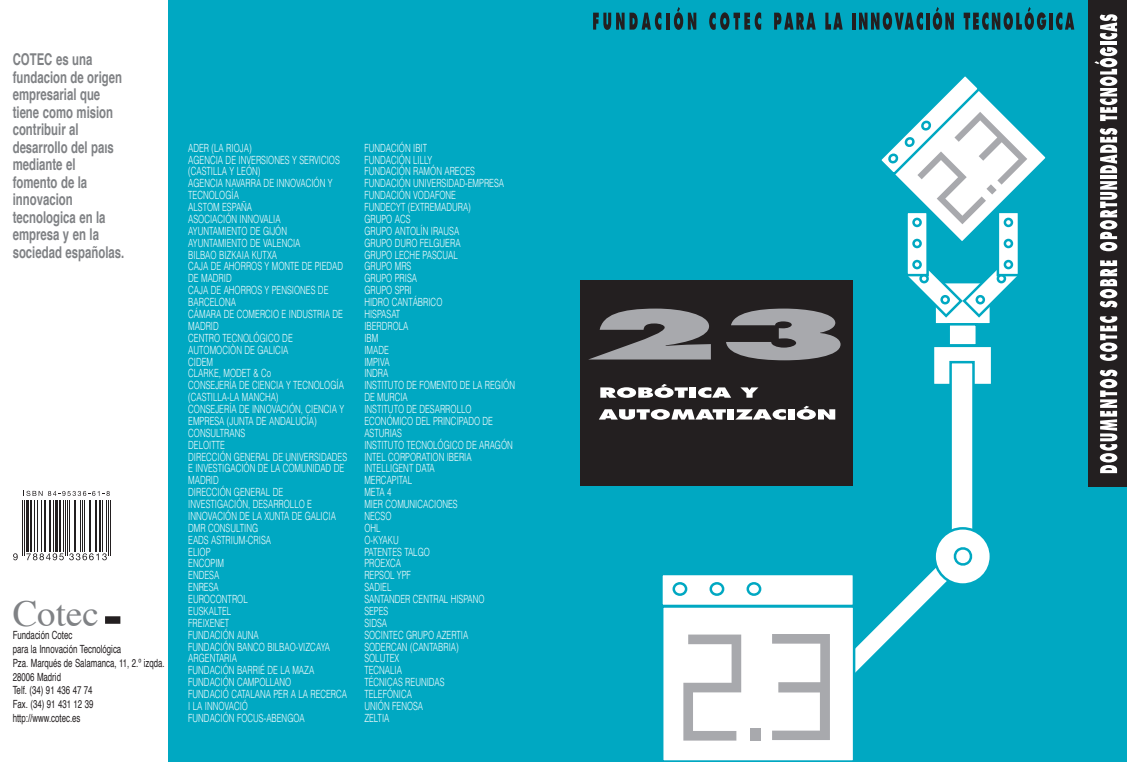
<style>
.page{position:relative;width:1127px;height:762px;background:#fff}
.page>*{position:absolute;margin:0;border:0;box-sizing:border-box;transform-origin:0 0}
.t1{font:36.88px "Times";color:#808285}
.t2{font:700 16.25px/17.5px "Helvetica";color:#808285;scale:.7 1}
.t3{font:300 11.25px/11.9px "Helvetica";color:#fff;scale:.7 1}
.t4{font:11.25px/13.8px "Helvetica";color:#231f20;scale:.7 1}
</style>
<div class="page">
<div style="left:169px;top:0;width:958px;height:762px;background:#00a8c2"></div>
<div style="left:580px;top:280px;width:273px;height:206px;background:#231f20"></div>
<svg style="left:590px;top:309px;width:121px;height:50px"></svg>
<svg style="left:726px;top:309px;width:114px;height:51px"></svg>
<div style="left:1088px;top:0;width:39px;height:487px;background:#231f20"></div>
<svg style="left:1100px;top:370px;width:17px;height:103px"></svg>
<svg style="left:1100px;top:316px;width:17px;height:45px"></svg>
<svg style="left:1100px;top:260px;width:17px;height:48px"></svg>
<svg style="left:1100px;top:181px;width:17px;height:70px"></svg>
<hr style="left:1100px;top:176px;width:17px;height:3px;background:#fff">
<svg style="left:1100px;top:128px;width:17px;height:45px"></svg>
<svg style="left:1094px;top:47px;width:23px;height:74px"></svg>
<hr style="left:1100px;top:42px;width:17px;height:3px;background:#fff">
<svg style="left:1100px;top:14px;width:17px;height:26px"></svg>
<svg style="left:593px;top:12px;width:68px;height:18px"></svg>
<hr style="left:666px;top:13px;width:3px;height:17px;background:#231f20">
<svg style="left:674px;top:7px;width:22px;height:23px"></svg>
<svg style="left:709px;top:12px;width:52px;height:18px"></svg>
<svg style="left:774px;top:13px;width:42px;height:17px"></svg>
<svg style="left:825px;top:13px;width:18px;height:17px"></svg>
<hr style="left:852px;top:13px;width:3px;height:17px;background:#231f20">
<svg style="left:859px;top:12px;width:64px;height:18px"></svg>
<hr style="left:926px;top:13px;width:3px;height:17px;background:#231f20">
<svg style="left:933px;top:7px;width:21px;height:23px"></svg>
<svg style="left:963px;top:7px;width:83px;height:23px"></svg>
<hr style="left:1049px;top:13px;width:3px;height:17px;background:#231f20">
<svg style="left:1056px;top:12px;width:18px;height:18px"></svg>
<svg style="left:855px;top:568px;width:92px;height:105px"></svg>
<div style="left:933px;top:281px;width:59px;height:44px;background:#fff;border:2px solid #00a8c2"></div>
<div style="left:947px;top:323px;width:31px;height:24px;background:#fff;border:2px solid #00a8c2"></div>
<div style="left:932px;top:345px;width:61px;height:41px;background:#fff;border:2px solid #00a8c2"></div>
<svg style="left:908px;top:270px;width:109px;height:49px"></svg>
<svg style="left:996px;top:274px;width:10px;height:9px"></svg>
<svg style="left:975px;top:295px;width:10px;height:9px"></svg>
<div style="left:996px;top:211px;width:24px;height:65px;background:#fff;border:2px solid #00a8c2"></div>
<svg style="left:1003px;top:239px;width:10px;height:9px"></svg>
<svg style="left:1003px;top:260px;width:10px;height:9px"></svg>
<div style="left:905px;top:211px;width:24px;height:65px;background:#fff;border:2px solid #00a8c2"></div>
<svg style="left:912px;top:239px;width:10px;height:9px"></svg>
<svg style="left:912px;top:260px;width:10px;height:9px"></svg>
<div style="left:949px;top:361px;width:26px;height:175px;background:#fff;border:2px solid #00a8c2"></div>
<svg style="left:933px;top:527px;width:59px;height:59px;fill:#fff"></svg>
<svg style="left:954px;top:544px;width:21px;height:25px"></svg>
<div style="left:660px;top:573px;width:195px;height:34px;background:#fff;border:2px solid #00a8c2"></div>
<svg style="left:672px;top:582px;width:15px;height:14px"></svg>
<svg style="left:709px;top:582px;width:15px;height:14px"></svg>
<svg style="left:746px;top:582px;width:15px;height:14px"></svg>
<svg style="left:661px;top:605px;width:194px;height:156px;background:#e5edef"></svg>
<svg style="left:881px;top:76px;width:165px;height:170px"></svg>
<svg style="left:599px;top:409px;width:127px;height:11px"></svg>
<div style="left:727px;top:409px;width:7px;height:10px;background:#fff"></div>
<svg style="left:735px;top:409px;width:51px;height:11px"></svg>
<div style="left:788px;top:409px;width:6px;height:10px;background:#fff"></div>
<svg style="left:797px;top:406px;width:38px;height:14px"></svg>
<svg style="left:600px;top:384px;width:88px;height:14px"></svg>
<div style="left:689px;top:387px;width:7px;height:11px;background:#fff"></div>
<svg style="left:698px;top:387px;width:33px;height:11px"></svg>
<svg style="left:740px;top:387px;width:18px;height:11px"></svg>
<div style="left:105px;top:616px;width:15px;height:8px;background:#231f20"></div>
<hr style="left:22px;top:500px;width:1px;height:56px;background:#231f20">
<hr style="left:24px;top:500px;width:1px;height:56px;background:#231f20">
<hr style="left:26px;top:500px;width:3px;height:51px;background:#231f20">
<hr style="left:30px;top:500px;width:1px;height:51px;background:#231f20">
<hr style="left:34px;top:500px;width:1px;height:51px;background:#231f20">
<hr style="left:37px;top:500px;width:1px;height:51px;background:#231f20">
<hr style="left:41px;top:500px;width:1px;height:51px;background:#231f20">
<hr style="left:44px;top:500px;width:1px;height:51px;background:#231f20">
<hr style="left:46px;top:500px;width:1px;height:51px;background:#231f20">
<hr style="left:49px;top:500px;width:2px;height:51px;background:#231f20">
<hr style="left:53px;top:500px;width:1px;height:51px;background:#231f20">
<hr style="left:55px;top:500px;width:3px;height:51px;background:#231f20">
<hr style="left:59px;top:500px;width:1px;height:51px;background:#231f20">
<hr style="left:63px;top:500px;width:1px;height:51px;background:#231f20">
<hr style="left:65px;top:500px;width:1px;height:56px;background:#231f20">
<hr style="left:67px;top:500px;width:1px;height:56px;background:#231f20">
<hr style="left:69px;top:500px;width:1px;height:51px;background:#231f20">
<hr style="left:74px;top:500px;width:1px;height:51px;background:#231f20">
<hr style="left:75px;top:500px;width:1px;height:51px;background:#231f20">
<hr style="left:80px;top:500px;width:1px;height:51px;background:#231f20">
<hr style="left:82px;top:500px;width:1px;height:51px;background:#231f20">
<hr style="left:84px;top:500px;width:1px;height:51px;background:#231f20">
<hr style="left:89px;top:500px;width:1px;height:51px;background:#231f20">
<hr style="left:90px;top:500px;width:1px;height:51px;background:#231f20">
<hr style="left:95px;top:500px;width:2px;height:51px;background:#231f20">
<hr style="left:99px;top:500px;width:2px;height:51px;background:#231f20">
<hr style="left:102px;top:500px;width:1px;height:51px;background:#231f20">
<hr style="left:106px;top:500px;width:1px;height:51px;background:#231f20">
<hr style="left:108px;top:500px;width:1px;height:56px;background:#231f20">
<hr style="left:110px;top:500px;width:1px;height:56px;background:#231f20">
<svg style="left:13px;top:553px;width:5px;height:7px"></svg>
<svg style="left:26px;top:553px;width:81px;height:7px"></svg>
<svg style="left:26px;top:491px;width:84px;height:5px"></svg>
<h2 class="t2" style="left:13px;top:52px;width:161px">COTEC es una fundación de origen empresarial que tiene como misión contribuir al desarrollo del país mediante el fomento de la innovación tecnológica en la empresa y en la sociedad españolas.</h2>
<h1 class="t1" style="left:13px;top:598px;width:88px">Cotec</h1>
<p class="t4" style="left:13px;top:629px;width:219px">Fundación Cotec<br>para la Innovación Tecnológica<br>Pza. Marqués de Salamanca, 11, 2.º izqda.<br>28006 Madrid<br>Telf. (34) 91 436 47 74<br>Fax. (34) 91 431 12 39<br>http://www.cotec.es</p>
<p class="t3" style="left:188px;top:143px;width:229px">ADER (LA RIOJA)<br>AGENCIA DE INVERSIONES Y SERVICIOS (CASTILLA Y LEÓN)<br>AGENCIA NAVARRA DE INNOVACIÓN Y<br>TECNOLOGÍA<br>ALSTOM ESPAÑA<br>ASOCIACIÓN INNOVALIA<br>AYUNTAMIENTO DE GIJÓN<br>AYUNTAMIENTO DE VALENCIA<br>BILBAO BIZKAIA KUTXA<br>CAJA DE AHORROS Y MONTE DE PIEDAD<br>DE MADRID<br>CAJA DE AHORROS Y PENSIONES DE<br>BARCELONA<br>CÁMARA DE COMERCIO E INDUSTRIA DE<br>MADRID<br>CENTRO TECNOLÓGICO DE<br>AUTOMOCIÒN DE GALICIA<br>CIDEM<br>CLARKE, MODET &amp; Co<br>CONSEJERÍA DE CIENCIA Y TECNOLOGÍA (CASTILLA-LA MANCHA)<br>CONSEJERÍA DE INNOVACIÓN, CIENCIA Y<br>EMPRESA (JUNTA DE ANDALUCÍA)<br>CONSULTRANS<br>DELOITTE<br>DIRECCIÓN GENERAL DE UNIVERSIDADES<br>E INVESTIGACIÓN DE LA COMUNIDAD DE<br>MADRID<br>DIRECCIÓN GENERAL DE<br>INVESTIGACIÓN, DESARROLLO E<br>INNOVACIÓN DE LA XUNTA DE GALICIA<br>DMR CONSULTING<br>EADS ASTRIUM-CRISA<br>ELIOP<br>ENCOPIM<br>ENDESA<br>ENRESA<br>EUROCONTROL<br>EUSKALTEL<br>FREIXENET<br>FUNDACIÓN AUNA<br>FUNDACIÓN BANCO BILBAO-VIZCAYA<br>ARGENTARIA<br>FUNDACIÓN BARRIÉ DE LA MAZA<br>FUNDACIÓN CAMPOLLANO<br>FUNDACIÓ CATALANA PER A LA RECERCA<br>I LA INNOVACIÓ<br>FUNDACIÓN FOCUS-ABENGOA</p>
<p class="t3" style="left:364px;top:143px;width:217px">FUNDACIÓN IBIT<br>FUNDACIÓN LILLY<br>FUNDACIÓN RAMÓN ARECES<br>FUNDACIÓN UNIVERSIDAD-EMPRESA<br>FUNDACIÓN VODAFONE<br>FUNDECYT (EXTREMADURA)<br>GRUPO ACS<br>GRUPO ANTOLÍN IRAUSA<br>GRUPO DURO FELGUERA<br>GRUPO LECHE PASCUAL<br>GRUPO MRS<br>GRUPO PRISA<br>GRUPO SPRI<br>HIDRO CANTÁBRICO<br>HISPASAT<br>IBERDROLA<br>IBM<br>IMADE<br>IMPIVA<br>INDRA<br>INSTITUTO DE FOMENTO DE LA REGIÓN<br>DE MURCIA<br>INSTITUTO DE DESARROLLO<br>ECONÓMICO DEL PRINCIPADO DE<br>ASTURIAS<br>INSTITUTO TECNOLÓGICO DE ARAGÓN<br>INTEL CORPORATION IBERIA<br>INTELLIGENT DATA<br>MERCAPITAL<br>META 4<br>MIER COMUNICACIONES<br>NECSO<br>OHL<br>O-KYAKU<br>PATENTES TALGO<br>PROEXCA<br>REPSOL YPF<br>SADIEL<br>SANTANDER CENTRAL HISPANO<br>SEPES<br>SIDSA<br>SOCINTEC GRUPO AZERTIA<br>SODERCAN (CANTABRIA)<br>SOLUTEX<br>TECNALIA<br>TÉCNICAS REUNIDAS<br>TELEFÓNICA<br>UNIÓN FENOSA<br>ZELTIA</p>
</div>
